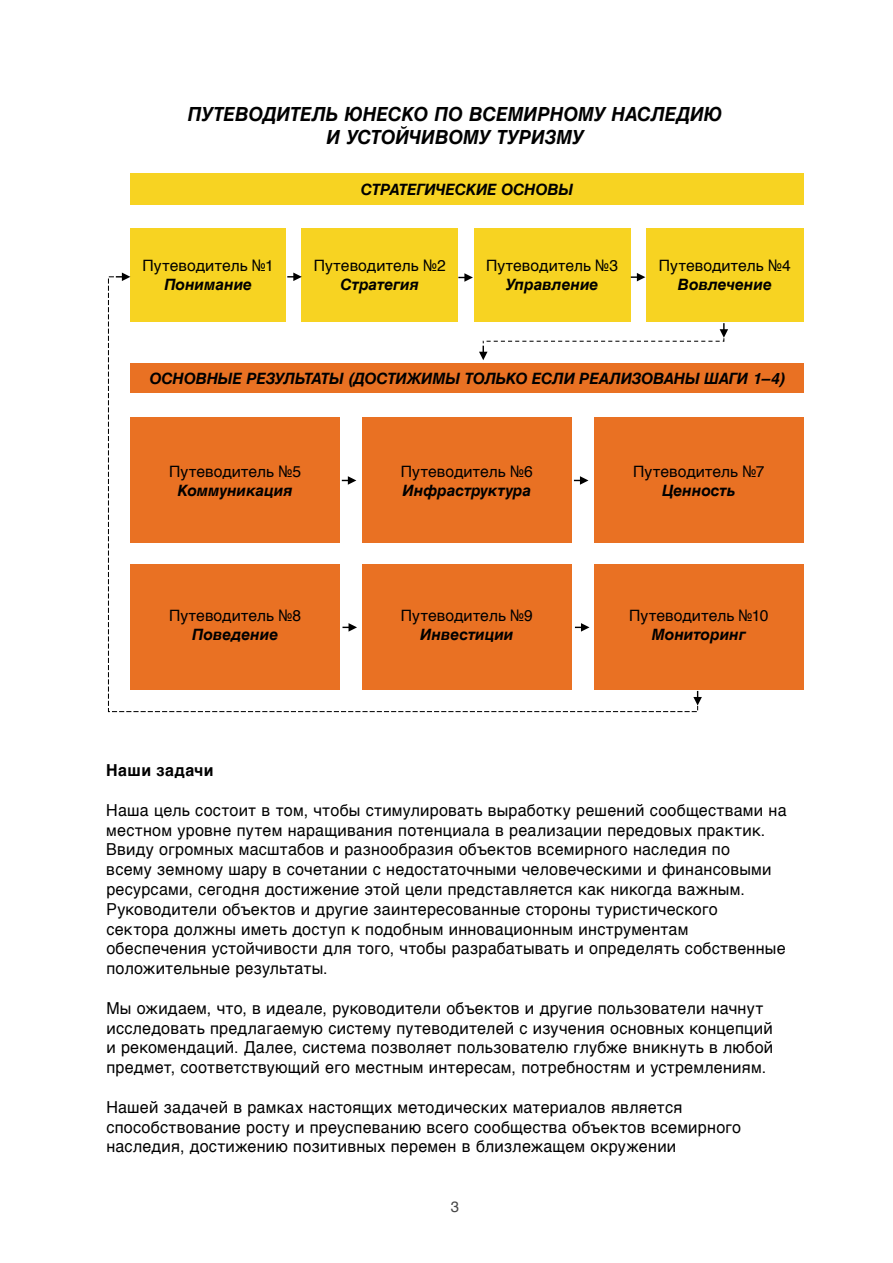
<style>
.page{position:relative;width:893px;height:1263px;background:#fff}
.page>*{position:absolute;margin:0;border:0;box-sizing:border-box;transform-origin:0 0}
.t1{font:italic 700 19.5px/23.4px "Helvetica";letter-spacing:-.005em;color:#000;text-align:center}
.t2{font:16.5px/19.8px "Helvetica";letter-spacing:.015em;color:#000}
.t3{font:700 16.5px "Helvetica";letter-spacing:.025em;color:#000}
.t4{font:italic 700 15.6px "Helvetica";letter-spacing:-.005em;color:#000}
.t5{font:15.6px "Helvetica";color:#000}
.t6{font:15px "Helvetica";color:#464646}
</style>
<div class="page">
<div style="left:130px;top:228px;width:156px;height:94px;background:#f7d322"></div>
<div style="left:302px;top:228px;width:156px;height:94px;background:#f7d322"></div>
<div style="left:474px;top:228px;width:156px;height:94px;background:#f7d322"></div>
<div style="left:646px;top:228px;width:158px;height:94px;background:#f7d322"></div>
<div style="left:594px;top:418px;width:210px;height:125px;background:#e97123"></div>
<div style="left:594px;top:564px;width:210px;height:126px;background:#e97123"></div>
<div style="left:130px;top:363px;width:674px;height:30px;background:#e97123"></div>
<div style="left:130px;top:174px;width:674px;height:31px;background:#f7d322"></div>
<svg style="left:293px;top:273px;width:9px;height:3px"></svg>
<svg style="left:464px;top:273px;width:6px;height:3px"></svg>
<svg style="left:636px;top:273px;width:7px;height:3px"></svg>
<svg style="left:701px;top:323px;width:27px;height:19px"></svg>
<svg style="left:121px;top:273px;width:8px;height:3px"></svg>
<svg style="left:107px;top:276px;width:592px;height:437px"></svg>
<svg style="left:693px;top:691px;width:9px;height:14px"></svg>
<svg style="left:342px;top:476px;width:14px;height:9px"></svg>
<svg style="left:574px;top:476px;width:14px;height:9px"></svg>
<svg style="left:575px;top:623px;width:14px;height:9px"></svg>
<p class="t1" style="left:188px;top:102px;width:536px">ПУТЕВОДИТЕЛЬ ЮНЕСКО ПО ВСЕМИРНОМУ НАСЛЕДИЮ<br>И УСТОЙЧИВОМУ ТУРИЗМУ</p>
<p class="t4" style="left:361px;top:177px;width:214px">СТРАТЕГИЧЕСКИЕ ОСНОВЫ</p>
<p class="t5" style="left:143px;top:254px;width:133px">Путеводитель №1</p>
<p class="t4" style="left:164px;top:272px;width:89px">Понимание</p>
<p class="t5" style="left:314px;top:254px;width:134px">Путеводитель №2</p>
<p class="t4" style="left:341px;top:272px;width:80px">Стратегия</p>
<p class="t5" style="left:486px;top:254px;width:133px">Путеводитель №3</p>
<p class="t4" style="left:506px;top:272px;width:94px">Управление</p>
<p class="t5" style="left:659px;top:254px;width:134px">Путеводитель №4</p>
<p class="t4" style="left:678px;top:272px;width:95px">Вовлечение</p>
<p class="t4" style="left:149px;top:366px;width:636px">ОСНОВНЫЕ РЕЗУЛЬТАТЫ (ДОСТИЖИМЫ ТОЛЬКО ЕСЛИ РЕАЛИЗОВАНЫ ШАГИ 1–4)</p>
<p class="t5" style="left:169px;top:460px;width:133px">Путеводитель №5</p>
<p class="t4" style="left:178px;top:478px;width:116px">Коммуникация</p>
<p class="t5" style="left:169px;top:603px;width:133px">Путеводитель №8</p>
<p class="t4" style="left:192px;top:621px;width:87px">Поведение</p>
<p class="t5" style="left:401px;top:460px;width:133px">Путеводитель №6</p>
<p class="t4" style="left:403px;top:478px;width:130px">Инфраструктура</p>
<p class="t5" style="left:401px;top:603px;width:133px">Путеводитель №9</p>
<p class="t4" style="left:420px;top:621px;width:95px">Инвестиции</p>
<p class="t5" style="left:633px;top:460px;width:133px">Путеводитель №7</p>
<p class="t4" style="left:662px;top:478px;width:75px">Ценность</p>
<p class="t5" style="left:629px;top:603px;width:141px">Путеводитель №10</p>
<p class="t4" style="left:652px;top:621px;width:95px">Мониторинг</p>
<p class="t3" style="left:106px;top:757px;width:109px">Наши задачи</p>
<p class="t2" style="left:106px;top:801px;width:682px">Наша цель состоит в том, чтобы стимулировать выработку решений сообществами на местном уровне путем наращивания потенциала в реализации передовых практик.<br>Ввиду огромных масштабов и разнообразия объектов всемирного наследия по<br>всему земному шару в сочетании с недостаточными человеческими и финансовыми ресурсами, сегодня достижение этой цели представляется как никогда важным.<br>Руководители объектов и другие заинтересованные стороны туристического<br>сектора должны иметь доступ к подобным инновационным инструментам обеспечения устойчивости для того, чтобы разрабатывать и определять собственные положительные результаты.</p>
<p class="t2" style="left:106px;top:999px;width:668px">Мы ожидаем, что, в идеале, руководители объектов и другие пользователи начнут исследовать предлагаемую систему путеводителей с изучения основных концепций и рекомендаций. Далее, система позволяет пользователю глубже вникнуть в любой предмет, соответствующий его местным интересам, потребностям и устремлениям.</p>
<p class="t2" style="left:106px;top:1098px;width:636px">Нашей задачей в рамках настоящих методических материалов является способствование росту и преуспеванию всего сообщества объектов всемирного наследия, достижению позитивных перемен в близлежащем окружении</p>
<p class="t6" style="left:451px;top:1195px;width:10px">3</p>
</div>
